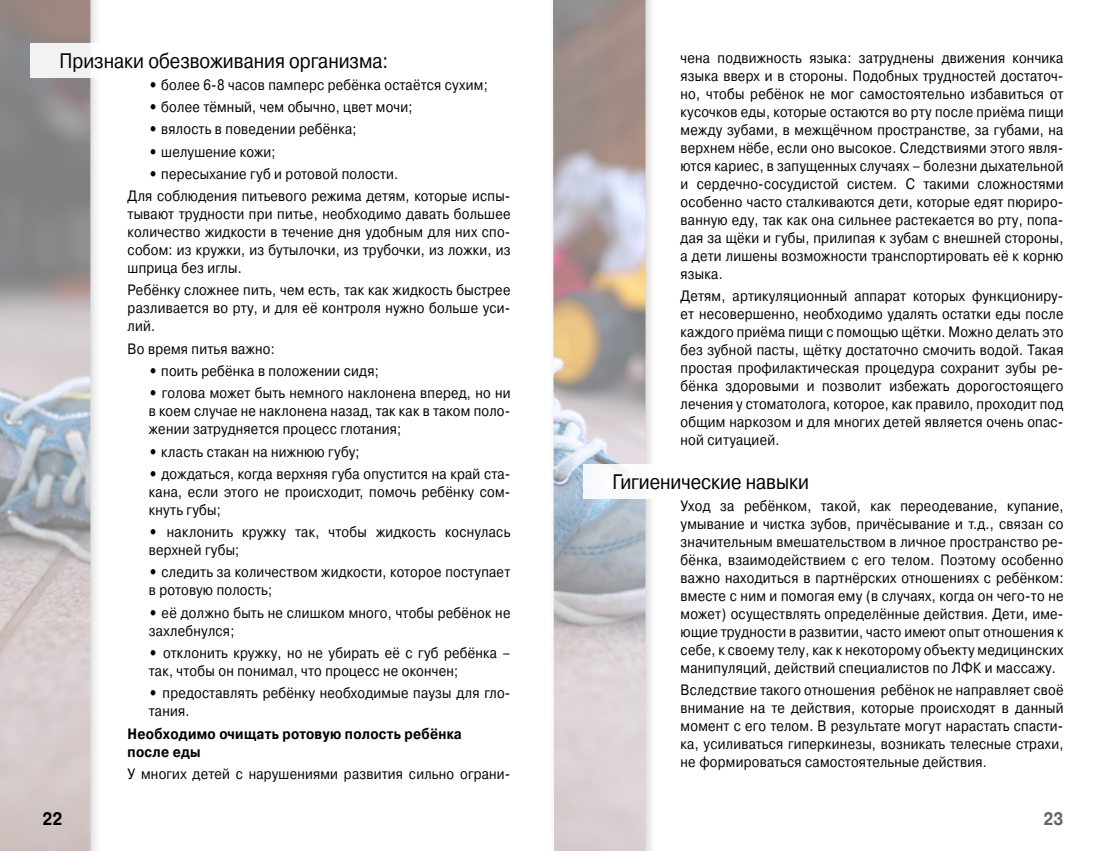
<style>
.page{position:relative;width:1106px;height:851px;background:#fff}
.page>*{position:absolute;margin:0;border:0;box-sizing:border-box;transform-origin:0 0}
.t1{font:21px "Pragmatica";color:#000;scale:.87 1}
.t2{font:700 18px "Pragmatica";color:#000;scale:.85 1}
.t3{font:700 18px "Pragmatica";color:#646363;scale:.85 1}
.t4{font:15px/18px "Pragmatica";letter-spacing:.02em;color:#000;text-align:justify;scale:.87 1}
.t5{font:700 15px/18px "Pragmatica";letter-spacing:.02em;color:#000;scale:.87 1}
.s1{font-weight:700}
</style>
<div class="page">
<img style="left:0;top:0;width:645px;height:850px">
<div style="left:30px;top:44px;width:195px;height:34px;background:linear-gradient(to right,#f3f3f3,#fff)"></div>
<div style="left:583px;top:464px;width:195px;height:34px;background:#fff"></div>
<h1 class="t1" style="left:60px;top:47px;width:379px">Признаки обезвоживания организма:</h1>
<p class="t4" style="left:149px;top:76px;width:391px"><span class="s1">•</span> более 6-8 часов памперс ребёнка остаётся сухим;</p>
<p class="t4" style="left:149px;top:98px;width:304px"><span class="s1">•</span> более тёмный, чем обычно, цвет мочи;</p>
<p class="t4" style="left:149px;top:120px;width:240px"><span class="s1">•</span> вялость в поведении ребёнка;</p>
<p class="t4" style="left:149px;top:143px;width:147px"><span class="s1">•</span> шелушение кожи;</p>
<p class="t4" style="left:128px;top:163px;width:441px;line-height:22.2px;text-indent:21px"><span class="s1">•</span> пересыхание губ и ротовой полости.<br>Для соблюдения питьевого режима детям, которые испы-</p>
<p class="t4" style="left:128px;top:205px;width:441px">тывают трудности при питье, необходимо давать большее количество жидкости в течение дня удобным для них спо&shy;собом: из кружки, из бутылочки, из трубочки, из ложки, из шприца без иглы.</p>
<p class="t4" style="left:128px;top:281px;width:441px">Ребёнку сложнее пить, чем есть, так как жидкость быстрее разливается во рту, и для её контроля нужно больше уси&shy;лий.</p>
<p class="t4" style="left:128px;top:340px;width:171px">Во время питья важно:</p>
<p class="t4" style="left:149px;top:362px;width:266px"><span class="s1">•</span> поить ребёнка в положении сидя;</p>
<p class="t4" style="left:149px;top:384px;width:417px"><span class="s1">•</span> голова может быть немного наклонена вперед, но ни в коем случае не наклонена назад, так как в таком поло&shy;жении затрудняется процесс глотания;</p>
<p class="t4" style="left:149px;top:442px;width:244px"><span class="s1">•</span> класть стакан на нижнюю губу;</p>
<p class="t4" style="left:149px;top:465px;width:417px"><span class="s1">•</span> дождаться, когда верхняя губа опустится на край ста&shy;кана, если этого не происходит, помочь ребёнку сом&shy;кнуть губы;</p>
<p class="t4" style="left:149px;top:523px;width:417px"><span class="s1">•</span> наклонить кружку так, чтобы жидкость коснулась верхней губы;</p>
<p class="t4" style="left:149px;top:563px;width:417px"><span class="s1">•</span> следить за количеством жидкости, которое поступает в ротовую полость;</p>
<p class="t4" style="left:149px;top:603px;width:417px"><span class="s1">•</span> её должно быть не слишком много, чтобы ребёнок не захлебнулся;</p>
<p class="t4" style="left:149px;top:644px;width:417px"><span class="s1">•</span> отклонить кружку, но не убирать её с губ ребёнка – так, чтобы он понимал, что процесс не окончен;</p>
<p class="t4" style="left:149px;top:684px;width:417px"><span class="s1">•</span> предоставлять ребёнку необходимые паузы для гло&shy;тания.</p>
<p class="t5" style="left:128px;top:724px;width:386px">Необходимо очищать ротовую полость ребёнка после еды</p>
<p class="t4" style="left:128px;top:764px;width:441px">У многих детей с нарушениями развития сильно ограни-</p>
<p class="t4" style="left:680px;top:49px;width:441px">чена подвижность языка: затруднены движения кончика языка вверх и в стороны. Подобных трудностей достаточ&shy;но, чтобы ребёнок не мог самостоятельно избавиться от кусочков еды, которые остаются во рту после приёма пищи между зубами, в межщёчном пространстве, за губами, на верхнем нёбе, если оно высокое. Следствиями этого явля&shy;ются кариес, в запущенных случаях – болезни дыхательной и сердечно-сосудистой систем. С такими сложностями особенно часто сталкиваются дети, которые едят пюриро&shy;ванную еду, так как она сильнее растекается во рту, попа&shy;дая за щёки и губы, прилипая к зубам с внешней стороны, а дети лишены возможности транспортировать её к корню языка.</p>
<p class="t4" style="left:680px;top:287px;width:441px">Детям, артикуляционный аппарат которых функциониру&shy;ет несовершенно, необходимо удалять остатки еды после каждого приёма пищи с помощью щётки. Можно делать это без зубной пасты, щётку достаточно смочить водой. Такая простая профилактическая процедура сохранит зубы ре&shy;бёнка здоровыми и позволит избежать дорогостоящего лечения у стоматолога, которое, как правило, проходит под общим наркозом и для многих детей является очень опас&shy;ной ситуацией.</p>
<h1 class="t1" style="left:612px;top:468px;width:227px">Гигиенические навыки</h1>
<p class="t4" style="left:680px;top:497px;width:441px">Уход за ребёнком, такой, как переодевание, купание, умывание и чистка зубов, причёсывание и т.д., связан со значительным вмешательством в личное пространство ре&shy;бёнка, взаимодействием с его телом. Поэтому особенно важно находиться в партнёрских отношениях с ребёнком: вместе с ним и помогая ему (в случаях, когда он чего-то не может) осуществлять определённые действия. Дети, име&shy;ющие трудности в развитии, часто имеют опыт отношения к себе, к своему телу, как к некоторому объекту медицинских манипуляций, действий специалистов по ЛФК и массажу.</p>
<p class="t4" style="left:680px;top:681px;width:441px">Вследствие такого отношения ребёнок не направляет своё внимание на те действия, которые происходят в данный момент с его телом. В результате могут нарастать спасти&shy;ка, усиливаться гиперкинезы, возникать телесные страхи, не формироваться самостоятельные действия.</p>
<p class="t2" style="left:43px;top:807px;width:25px">22</p>
<p class="t3" style="left:1043px;top:807px;width:25px">23</p>
</div>
